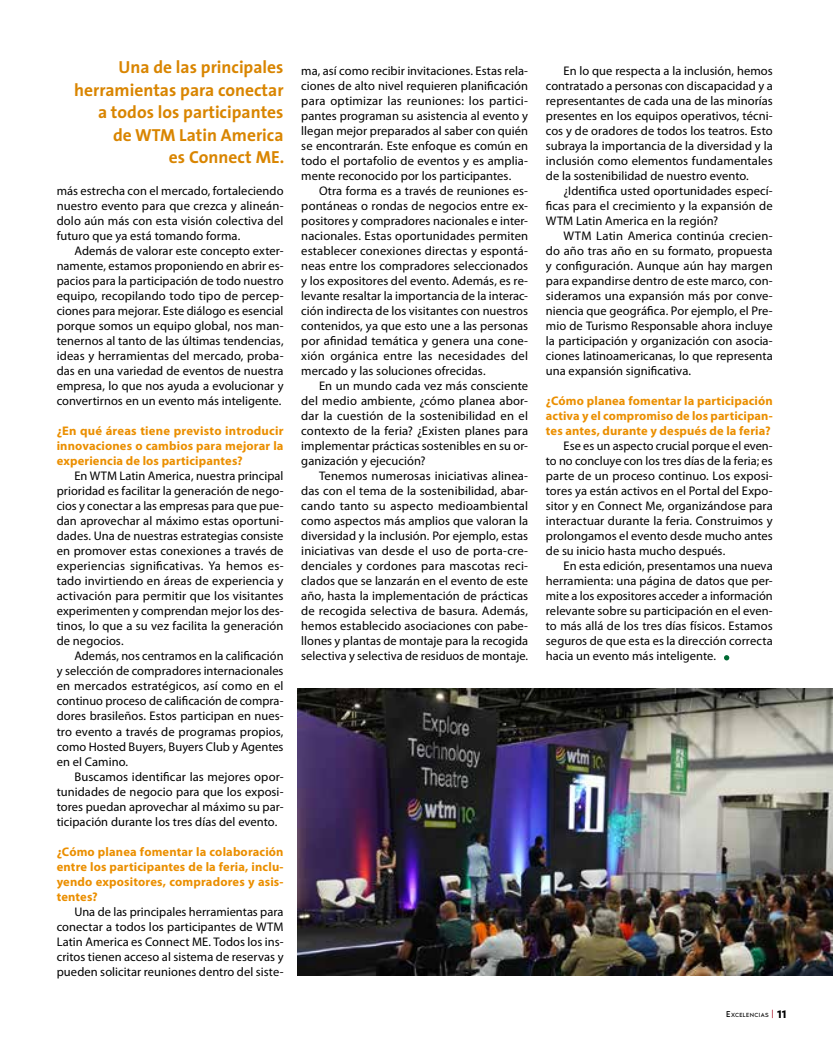
<style>
.page{position:relative;width:833px;height:1046px;background:#fff}
.page>*{position:absolute;margin:0;border:0;box-sizing:border-box;transform-origin:0 0}
.t1{font:700 17.5px/22.5px "The Sans";color:#d98500;text-align:right}
.t2{font:12.5px/15px "Myriad Pro";letter-spacing:.005em;color:#000;text-align:justify}
.t3{font:700 12.5px/15px "Myriad Pro";letter-spacing:.01em;color:#eb8f00;text-align:justify}
.t4{font:6.12px "Noir Pro";letter-spacing:.065em;color:#000}
.s1{font-size:8.75px}
.s2{font-weight:600;font-size:11.25px}
</style>
<div class="page">
<img style="left:298px;top:689px;width:535px;height:286px">
<svg style="left:724px;top:655px;width:5px;height:5px"></svg>
<h1 class="t1" style="left:74px;top:56px;width:211px">Una de las principales herramientas para conectar a todos los participantes<br>de WTM Latin America<br>es Connect ME.</h1>
<p class="t2" style="left:57px;top:184px;width:228px">más estrecha con el mercado, fortaleciendo nuestro evento para que crezca y alineán&shy;dolo aún más con esta visión colectiva del futuro que ya está tomando forma.</p>
<p class="t2" style="left:57px;top:244px;width:228px;text-indent:18px">Además de valorar este concepto exter&shy;namente, estamos proponiendo en abrir es&shy;pacios para la participación de todo nuestro equipo, recopilando todo tipo de percep&shy;ciones para mejorar. Este diálogo es esencial porque somos un equipo global, nos man&shy;tenernos al tanto de las últimas tendencias, ideas y herramientas del mercado, proba&shy;das en una variedad de eventos de nuestra empresa, lo que nos ayuda a evolucionar y convertirnos en un evento más inteligente.</p>
<p class="t3" style="left:57px;top:423px;width:228px">¿En qué áreas tiene previsto introducir innovaciones o cambios para mejorar la experiencia de los participantes?</p>
<p class="t2" style="left:57px;top:469px;width:228px;text-indent:18px">En WTM Latin America, nuestra principal prioridad es facilitar la generación de nego&shy;cios y conectar a las empresas para que pue&shy;dan aprovechar al máximo estas oportuni&shy;dades. Una de nuestras estrategias consiste en promover estas conexiones a través de experiencias significativas. Ya hemos es&shy;tado invirtiendo en áreas de experiencia y activación para permitir que los visitantes experimenten y comprendan mejor los des&shy;tinos, lo que a su vez facilita la generación de negocios.</p>
<p class="t2" style="left:57px;top:649px;width:228px;text-indent:18px">Además, nos centramos en la calificación y selección de compradores internacionales en mercados estratégicos, así como en el continuo proceso de calificación de compra&shy;dores brasileños. Estos participan en nues&shy;tro evento a través de programas propios, como Hosted Buyers, Buyers Club y Agentes en el Camino.</p>
<p class="t2" style="left:57px;top:769px;width:228px;text-indent:18px">Buscamos identificar las mejores opor&shy;tunidades de negocio para que los exposi&shy;tores puedan aprovechar al máximo su par&shy;ticipación durante los tres días del evento.</p>
<p class="t3" style="left:57px;top:843px;width:228px">¿Cómo planea fomentar la colaboración entre los participantes de la feria, inclu&shy;yendo expositores, compradores y asis&shy;tentes?</p>
<p class="t2" style="left:57px;top:904px;width:228px;text-indent:18px">Una de las principales herramientas para conectar a todos los participantes de WTM Latin America es Connect ME. Todos los ins&shy;critos tienen acceso al sistema de reservas y pueden solicitar reuniones dentro del siste-</p>
<p class="t2" style="left:301px;top:64px;width:228px">ma, así como recibir invitaciones. Estas rela&shy;ciones de alto nivel requieren planificación para optimizar las reuniones: los partici&shy;pantes programan su asistencia al evento y llegan mejor preparados al saber con quién se encontrarán. Este enfoque es común en todo el portafolio de eventos y es amplia&shy;mente reconocido por los participantes.</p>
<p class="t2" style="left:301px;top:184px;width:228px;text-indent:18px">Otra forma es a través de reuniones es&shy;pontáneas o rondas de negocios entre ex&shy;positores y compradores nacionales e inter&shy;nacionales. Estas oportunidades permiten establecer conexiones directas y espontá&shy;neas entre los compradores seleccionados y los expositores del evento. Además, es re&shy;levante resaltar la importancia de la interac&shy;ción indirecta de los visitantes con nuestros contenidos, ya que esto une a las personas por afinidad temática y genera una cone&shy;xión orgánica entre las necesidades del mercado y las soluciones ofrecidas.</p>
<p class="t2" style="left:301px;top:379px;width:228px;text-indent:18px">En un mundo cada vez más consciente del medio ambiente, ¿cómo planea abor&shy;dar la cuestión de la sostenibilidad en el contexto de la feria? ¿Existen planes para implementar prácticas sostenibles en su or&shy;ganización y ejecución?</p>
<p class="t2" style="left:301px;top:469px;width:228px;text-indent:18px">Tenemos numerosas iniciativas alinea&shy;das con el tema de la sostenibilidad, abar&shy;cando tanto su aspecto medioambiental como aspectos más amplios que valoran la diversidad y la inclusión. Por ejemplo, estas iniciativas van desde el uso de porta-cre&shy;denciales y cordones para mascotas reci&shy;clados que se lanzarán en el evento de este año, hasta la implementación de prácticas de recogida selectiva de basura. Además, hemos establecido asociaciones con pabe&shy;llones y plantas de montaje para la recogida selectiva y selectiva de residuos de montaje.</p>
<p class="t2" style="left:546px;top:64px;width:228px;text-indent:18px">En lo que respecta a la inclusión, hemos contratado a personas con discapacidad y a representantes de cada una de las minorías presentes en los equipos operativos, técni&shy;cos y de oradores de todos los teatros. Esto subraya la importancia de la diversidad y la inclusión como elementos fundamentales de la sostenibilidad de nuestro evento.</p>
<p class="t2" style="left:546px;top:184px;width:228px;text-indent:18px">¿Identifica usted oportunidades especí&shy;ficas para el crecimiento y la expansión de WTM Latin America en la región?</p>
<p class="t2" style="left:546px;top:229px;width:228px;text-indent:18px">WTM Latin America continúa crecien&shy;do año tras año en su formato, propuesta y configuración. Aunque aún hay margen para expandirse dentro de este marco, con&shy;sideramos una expansión más por conve&shy;niencia que geográfica. Por ejemplo, el Pre&shy;mio de Turismo Responsable ahora incluye la participación y organización con asocia&shy;ciones latinoamericanas, lo que representa una expansión significativa.</p>
<p class="t3" style="left:546px;top:393px;width:228px">¿Cómo planea fomentar la participación activa y el compromiso de los participan&shy;tes antes, durante y después de la feria?</p>
<p class="t2" style="left:546px;top:439px;width:228px;text-indent:18px">Ese es un aspecto crucial porque el even&shy;to no concluye con los tres días de la feria; es parte de un proceso continuo. Los exposi&shy;tores ya están activos en el Portal del Expo&shy;sitor y en Connect Me, organizándose para interactuar durante la feria. Construimos y prolongamos el evento desde mucho antes de su inicio hasta mucho después.</p>
<p class="t2" style="left:546px;top:559px;width:228px;text-indent:18px">En esta edición, presentamos una nueva herramienta: una página de datos que per&shy;mite a los expositores acceder a información relevante sobre su participación en el even&shy;to más allá de los tres días físicos. Estamos seguros de que esta es la dirección correcta hacia un evento más inteligente.</p>
<p class="t4" style="left:726px;top:1010px;width:62px"><span class="s1">E</span>XCELENCIAS <sup>|</sup> <span class="s2">11</span></p>
</div>
